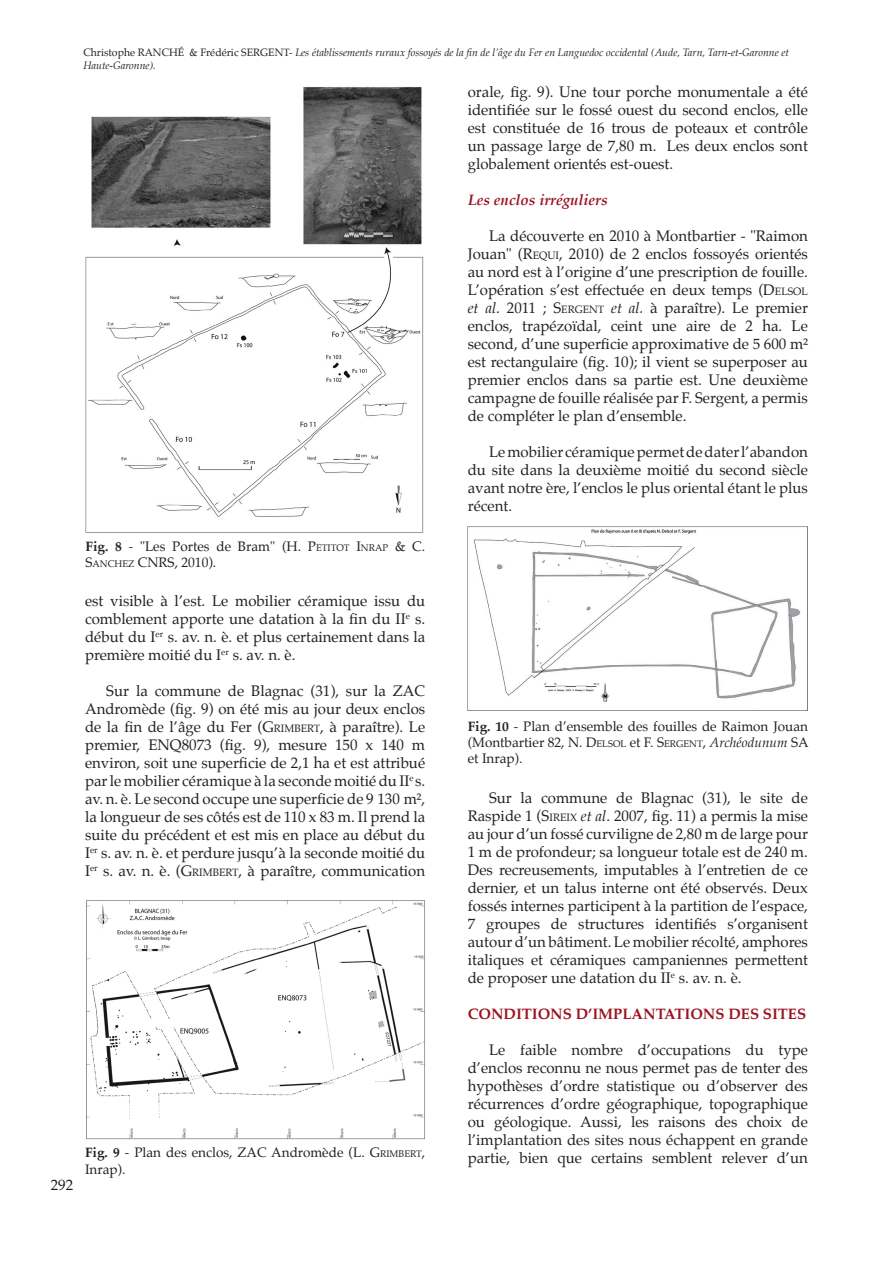
<style>
.page{position:relative;width:893px;height:1263px;background:#fff}
.page>*{position:absolute;margin:0;border:0;box-sizing:border-box;transform-origin:0 0}
.Retrait_corps_de_tex{font:15px/18px "Palatino";color:#231f20;text-align:justify}
.Sous-titre_I{font:700 15px "Palatino";color:#9c1320}
.Sous-titre_IV{font:italic 700 15px "Palatino";color:#9c1320}
.t1{font:15px "Palatino Linotype";color:#231f20}
.Légende{font:13.5px/16.2px "Palatino";color:#231f20}
.t2{font:italic 10.5px/12.6px "Palatino";color:#231f20}
.s1{font-style:normal}
.s2{font-style:inherit}
.s3{font-size:10.5px}
.s4{font-style:italic}
.s5{font-weight:700}
.s6{font-size:9.45px}
</style>
<div class="page">
<img style="left:85px;top:87px;width:339px;height:446px">
<img style="left:86px;top:900px;width:339px;height:239px">
<img style="left:468px;top:527px;width:340px;height:183px">
<p class="t2" style="left:83px;top:46px;width:707px"><span class="s1">Christophe RANCHÉ &amp; Frédéric SERGENT-</span> Les établissements ruraux fossoyés de la fin de l’âge du Fer en Languedoc occidental (Aude, Tarn, Tarn-et-Garonne et<br>Haute-Garonne).</p>
<p class="Retrait_corps_de_tex" style="left:468px;top:83px;width:342px">orale, fig. 9). Une tour porche monumentale a été identifiée sur le fossé ouest du second enclos, elle est constituée de 16 trous de poteaux et contrôle un passage large de 7,80 m. Les deux enclos sont globalement orientés est-ouest.</p>
<p class="Sous-titre_IV" style="left:468px;top:188px;width:141px">Les enclos irréguliers</p>
<p class="Retrait_corps_de_tex" style="left:468px;top:227px;width:342px;text-indent:21px">La découverte en 2010 à Montbartier - "Raimon Jouan" (<span class="s2">R</span><span class="s3">EQUI</span>, 2010) de 2 enclos fossoyés orientés au nord est à l’origine d’une prescription de fouille.<br>L’opération s’est effectuée en deux temps (<span class="s2">D</span><span class="s3">ELSOL </span><span class="s4">et al</span>. 2011 ; <span class="s2">S</span><span class="s3">ERGENT</span> <span class="s4">et al.</span> à paraître). Le premier enclos, trapézoïdal, ceint une aire de 2 ha. Le second, d’une superficie approximative de 5 600 m² est rectangulaire (fig. 10); il vient se superposer au premier enclos dans sa partie est. Une deuxième campagne de fouille réalisée par F. Sergent, a permis de compléter le plan d’ensemble.</p>
<p class="Retrait_corps_de_tex" style="left:468px;top:443px;width:342px;text-indent:21px">Le mobilier céramique permet de dater l’abandon du site dans la deuxième moitié du second siècle avant notre ère, l’enclos le plus oriental étant le plus récent.</p>
<p class="Légende" style="left:86px;top:538px;width:341px"><span class="s5">Fig. 8</span> - "Les Portes de Bram" (H. <span class="s2">P</span><span class="s6">ETITOT</span> <span class="s2">I</span><span class="s6">NRAP</span> <span class="s2">&amp; C.<br>S</span><span class="s6">ANCHEZ</span> CNRS, 2010).</p>
<p class="Retrait_corps_de_tex" style="left:85px;top:592px;width:342px">est visible à l’est. Le mobilier céramique issu du comblement apporte une datation à la fin du II<sup>e</sup> s. début du I<sup>er</sup> s. av. n. è. et plus certainement dans la première moitié du I<sup>er</sup> s. av. n. è.</p>
<p class="Retrait_corps_de_tex" style="left:85px;top:682px;width:342px;text-indent:21px">Sur la commune de Blagnac (31), sur la ZAC Andromède (fig. 9) on été mis au jour deux enclos de la fin de l’âge du Fer (<span class="s2">G</span><span class="s3">RIMBERT</span>, à paraître). Le premier, ENQ8073 (fig. 9), mesure 150 x 140 m environ, soit une superficie de 2,1 ha et est attribué par le mobilier céramique à la seconde moitié du II<sup>e</sup> s. av. n. è. Le second occupe une superficie de 9 130 m², la longueur de ses côtés est de 110 x 83 m. Il prend la suite du précédent et est mis en place au début du I<sup>er</sup> s. av. n. è. et perdure jusqu’à la seconde moitié du I<sup>er</sup> s. av. n. è. (<span class="s2">G</span><span class="s3">RIMBERT</span>, à paraître, communication</p>
<p class="t1" style="left:51px;top:1174px;width:24px">292</p>
<p class="Légende" style="left:85px;top:1144px;width:342px"><span class="s5">Fig. 9</span> - Plan des enclos, ZAC Andromède (L. <span class="s2">G</span><span class="s6">RIMBERT</span>,<br>Inrap).</p>
<p class="Légende" style="left:468px;top:718px;width:342px;text-align:justify"><span class="s5">Fig. 10</span> - Plan d’ensemble des fouilles de Raimon Jouan (Montbartier 82, N. <span class="s2">D</span><span class="s6">ELSOL</span> et F. <span class="s2">S</span><span class="s6">ERGENT</span>, <span class="s4">Archéodunum</span> SA et Inrap).</p>
<p class="Retrait_corps_de_tex" style="left:468px;top:789px;width:342px;text-indent:21px">Sur la commune de Blagnac (31), le site de Raspide 1 (<span class="s2">S</span><span class="s3">IREIX</span> <span class="s4">et al</span>. 2007, fig. 11) a permis la mise au jour d’un fossé curviligne de 2,80 m de large pour 1 m de profondeur; sa longueur totale est de 240 m.<br>Des recreusements, imputables à l’entretien de ce dernier, et un talus interne ont été observés. Deux fossés internes participent à la partition de l’espace, 7 groupes de structures identifiés s’organisent autour d’un bâtiment. Le mobilier récolté, amphores italiques et céramiques campaniennes permettent de proposer une datation du II<sup>e</sup> s. av. n. è.</p>
<p class="Sous-titre_I" style="left:468px;top:1001px;width:340px">CONDITIONS D’IMPLANTATIONS DES SITES</p>
<p class="Retrait_corps_de_tex" style="left:468px;top:1041px;width:342px;text-indent:21px">Le faible nombre d’occupations du type d’enclos reconnu ne nous permet pas de tenter des hypothèses d’ordre statistique ou d’observer des récurrences d’ordre géographique, topographique ou géologique. Aussi, les raisons des choix de l’implantation des sites nous échappent en grande partie, bien que certains semblent relever d’un</p>
</div>
